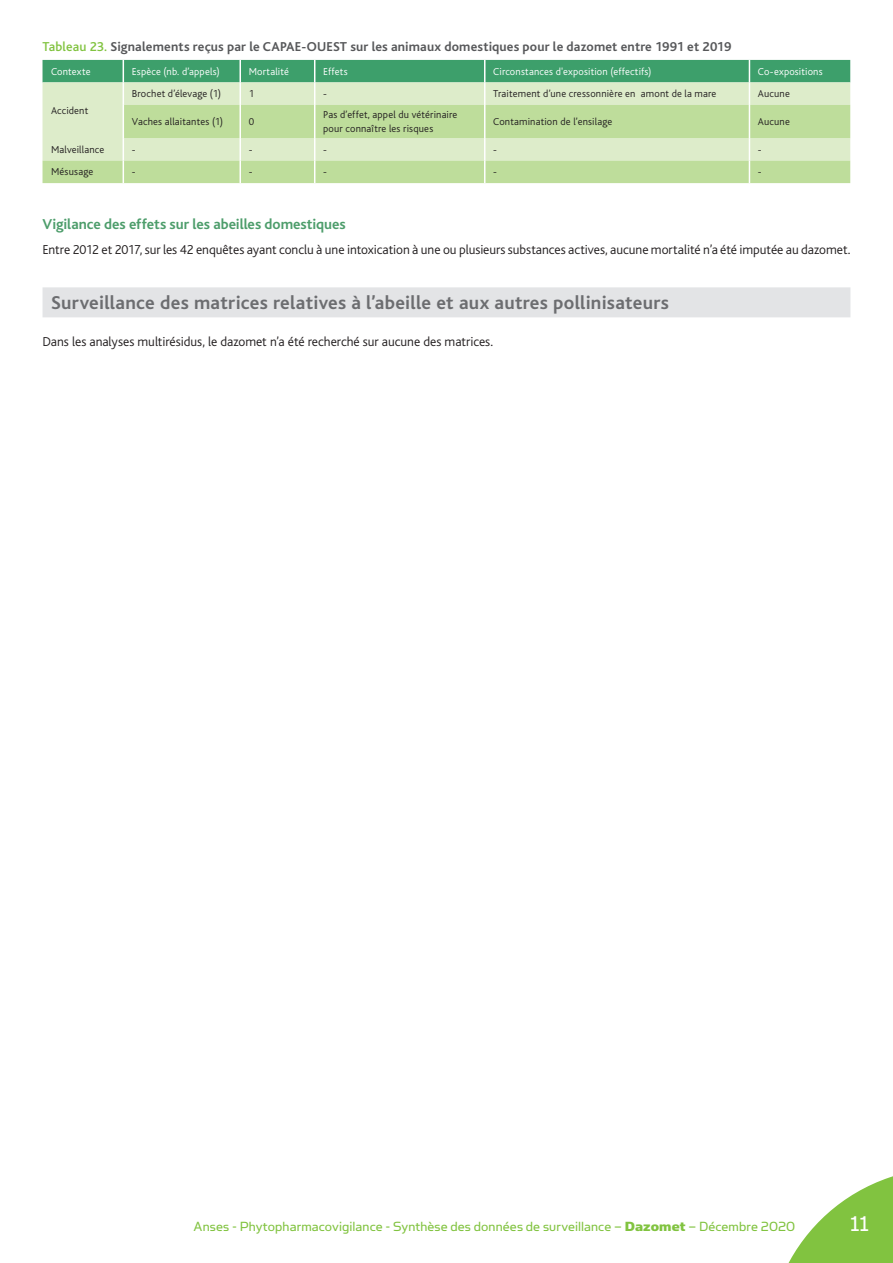
<style>
.page{position:relative;width:893px;height:1263px;background:#fff}
.page>*{position:absolute;margin:0;border:0;box-sizing:border-box;transform-origin:0 0}
.t1{font:24px "Simian Text Orangutan";color:#fff}
.t2{font:700 19.5px "Bliss";letter-spacing:.01em;color:#6c6d70}
.t3{font:15px "Simian Text Orangutan";letter-spacing:.01em;color:#81c340}
.t4{font:700 15px "Bliss";letter-spacing:-.005em;color:#4d9d6b}
.t5{font:300 13.5px "Bliss";letter-spacing:-.005em;color:#231f20}
.t6{font:700 13.5px "Bliss";letter-spacing:.01em;color:#57585a}
.t7{font:300 10.5px/13.5px "Bliss";letter-spacing:.015em;color:#231f20}
.t8{font:300 10.5px "Bliss";letter-spacing:.02em;color:#fff}
.s1{font-weight:500;color:#81c340}
.s2{font-family:"Simian Text Chimpanzee"}
</style>
<div class="page">
<svg style="left:788px;top:1176px;width:105px;height:87px"></svg>
<svg style="left:43px;top:105px;width:807px;height:78px;background:#c8e2aa"></svg>
<svg style="left:43px;top:60px;width:807px;height:45px;background:#8ec69b"></svg>
<hr style="left:123px;top:105px;width:1px;height:33px;background:#fff">
<hr style="left:239px;top:105px;width:2px;height:33px;background:#fff">
<hr style="left:314px;top:105px;width:1px;height:33px;background:#fff">
<hr style="left:484px;top:105px;width:1px;height:33px;background:#fff">
<hr style="left:749px;top:105px;width:1px;height:33px;background:#fff">
<hr style="left:239px;top:138px;width:2px;height:23px;background:#fff">
<svg style="left:123px;top:138px;width:1px;height:45px"></svg>
<hr style="left:239px;top:161px;width:2px;height:22px;background:#fff">
<svg style="left:314px;top:138px;width:1px;height:45px"></svg>
<svg style="left:484px;top:138px;width:1px;height:45px"></svg>
<svg style="left:749px;top:138px;width:1px;height:45px"></svg>
<div style="left:43px;top:287px;width:807px;height:30px;background:#e3e4e6"></div>
<p class="t6" style="left:43px;top:40px;width:690px"><span class="s1">Tableau 23.</span> Signalements reçus par le CAPAE-OUEST sur les animaux domestiques pour le dazomet entre 1991 et 2019</p>
<p class="t8" style="left:51px;top:66px;width:41px">Contexte</p>
<p class="t8" style="left:132px;top:66px;width:90px">Espèce (nb. d’appels)</p>
<p class="t8" style="left:249px;top:66px;width:42px">Mortalité</p>
<p class="t8" style="left:323px;top:66px;width:26px">Effets</p>
<p class="t8" style="left:493px;top:66px;width:160px">Circonstances d'exposition (effectifs)</p>
<p class="t8" style="left:758px;top:66px;width:66px">Co-expositions</p>
<p class="t7" style="left:51px;top:104px;width:39px">Accident</p>
<p class="t7" style="left:132px;top:87px;width:91px">Brochet d’élevage (1)</p>
<p class="t7" style="left:249px;top:87px;width:7px">1</p>
<p class="t7" style="left:323px;top:87px;width:5px">-</p>
<p class="t7" style="left:493px;top:87px;width:225px">Traitement d’une cressonnière en amont de la mare</p>
<p class="t7" style="left:758px;top:87px;width:33px">Aucune</p>
<p class="t7" style="left:132px;top:115px;width:93px">Vaches allaitantes (1)</p>
<p class="t7" style="left:249px;top:115px;width:7px">0</p>
<p class="t7" style="left:323px;top:108px;width:136px">Pas d’effet, appel du vétérinaire pour connaître les risques</p>
<p class="t7" style="left:493px;top:115px;width:121px">Contamination de l’ensilage</p>
<p class="t7" style="left:758px;top:115px;width:33px">Aucune</p>
<p class="t7" style="left:51px;top:143px;width:55px">Malveillance</p>
<p class="t7" style="left:132px;top:143px;width:5px">-</p>
<p class="t7" style="left:249px;top:143px;width:5px">-</p>
<p class="t7" style="left:323px;top:143px;width:5px">-</p>
<p class="t7" style="left:493px;top:143px;width:5px">-</p>
<p class="t7" style="left:758px;top:143px;width:5px">-</p>
<p class="t7" style="left:51px;top:165px;width:44px">Mésusage</p>
<p class="t7" style="left:132px;top:165px;width:5px">-</p>
<p class="t7" style="left:249px;top:165px;width:5px">-</p>
<p class="t7" style="left:323px;top:165px;width:5px">-</p>
<p class="t7" style="left:493px;top:165px;width:5px">-</p>
<p class="t7" style="left:758px;top:165px;width:5px">-</p>
<h3 class="t4" style="left:43px;top:216px;width:305px">Vigilance des effets sur les abeilles domestiques</h3>
<p class="t5" style="left:43px;top:242px;width:809px">Entre 2012 et 2017, sur les 42 enquêtes ayant conclu à une intoxication à une ou plusieurs substances actives, aucune mortalité n’a été imputée au dazomet.</p>
<h2 class="t2" style="left:51px;top:292px;width:619px">Surveillance des matrices relatives à l’abeille et aux autres pollinisateurs</h2>
<p class="t5" style="left:43px;top:335px;width:452px">Dans les analyses multirésidus, le dazomet n’a été recherché sur aucune des matrices.</p>
<h3 class="t3" style="left:194px;top:1218px;width:603px">Anses - Phytopharmacovigilance - Synthèse des données de surveillance – <span class="s2">Dazomet</span> – Décembre 2020</h3>
<h1 class="t1" style="left:850px;top:1210px;width:20px">11</h1>
</div>
